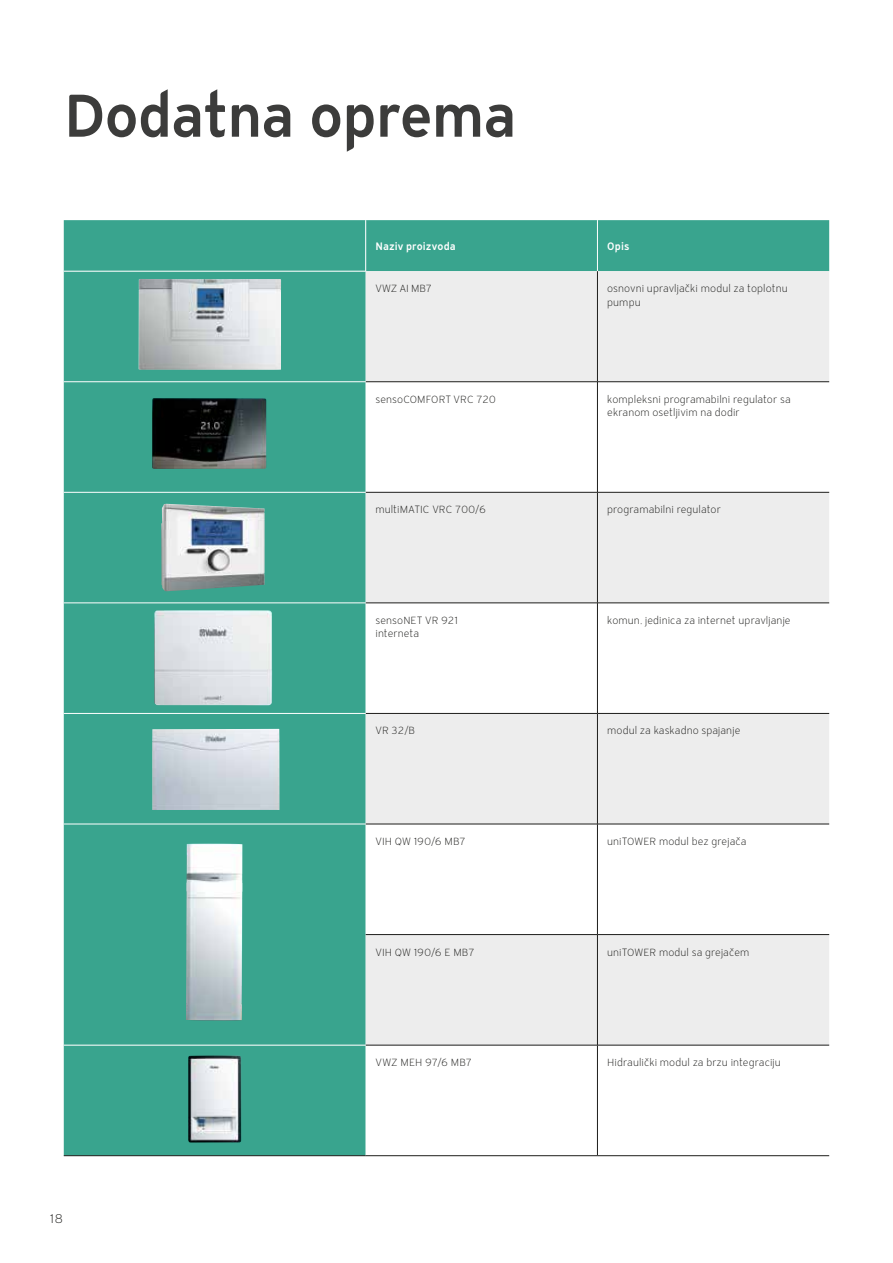
<style>
.page{position:relative;width:893px;height:1263px;background:#fff}
.page>*{position:absolute;margin:0;border:0;box-sizing:border-box;transform-origin:0 0}
.t1{font:60px "Vaillant 13 Demi TID";letter-spacing:-.025em;color:#3c3c3b}
.t2{font:12.75px "Vaillant 13 Light TID";color:#1d1d1b}
.t3{font:10.5px/13.5px "Vaillant 13 Light TID";letter-spacing:.01em;color:#1d1d1b}
.t4{font:10.5px "Vaillant 13 Demi TID";letter-spacing:.01em;color:#fff}
</style>
<div class="page">
<div style="left:64px;top:220px;width:765px;height:935px;background:#39a48e"></div>
<div style="left:64px;top:220px;width:533px;height:825px;background:#39a48e"></div>
<svg style="left:366px;top:271px;width:463px;height:774px;fill:#ededed"></svg>
<svg style="left:366px;top:382px;width:231px;height:552px"></svg>
<svg style="left:366px;top:1046px;width:463px;height:109px"></svg>
<hr style="left:365px;top:220px;width:1px;height:51px;background:#fff">
<hr style="left:597px;top:220px;width:1px;height:51px;background:#fff">
<hr style="left:597px;top:271px;width:1px;height:110px;background:#1d1d1b">
<hr style="left:366px;top:381px;width:231px;height:1px;background:#1d1d1b">
<hr style="left:597px;top:381px;width:232px;height:1px;background:#1d1d1b">
<hr style="left:597px;top:382px;width:1px;height:110px;background:#1d1d1b">
<hr style="left:366px;top:492px;width:231px;height:1px;background:#1d1d1b">
<hr style="left:597px;top:492px;width:232px;height:1px;background:#1d1d1b">
<hr style="left:597px;top:492px;width:1px;height:111px;background:#1d1d1b">
<hr style="left:366px;top:603px;width:231px;height:1px;background:#1d1d1b">
<hr style="left:597px;top:603px;width:232px;height:1px;background:#1d1d1b">
<hr style="left:597px;top:603px;width:1px;height:110px;background:#1d1d1b">
<hr style="left:366px;top:713px;width:231px;height:1px;background:#1d1d1b">
<hr style="left:597px;top:713px;width:232px;height:1px;background:#1d1d1b">
<hr style="left:597px;top:714px;width:1px;height:110px;background:#1d1d1b">
<hr style="left:366px;top:824px;width:231px;height:1px;background:#1d1d1b">
<hr style="left:597px;top:824px;width:232px;height:1px;background:#1d1d1b">
<hr style="left:597px;top:824px;width:1px;height:110px;background:#1d1d1b">
<hr style="left:366px;top:934px;width:231px;height:1px;background:#1d1d1b">
<hr style="left:597px;top:934px;width:232px;height:1px;background:#1d1d1b">
<hr style="left:597px;top:935px;width:1px;height:110px;background:#1d1d1b">
<hr style="left:597px;top:1045px;width:1px;height:110px;background:#1d1d1b">
<hr style="left:366px;top:1045px;width:231px;height:1px;background:#1d1d1b">
<hr style="left:597px;top:1045px;width:232px;height:1px;background:#1d1d1b">
<hr style="left:64px;top:1155px;width:302px;height:1px;background:#1d1d1b">
<hr style="left:366px;top:1155px;width:231px;height:1px;background:#1d1d1b">
<hr style="left:597px;top:1155px;width:232px;height:1px;background:#1d1d1b">
<hr style="left:64px;top:271px;width:302px;height:1px;background:#fff">
<hr style="left:64px;top:381px;width:302px;height:1px;background:#fff">
<hr style="left:64px;top:492px;width:302px;height:1px;background:#fff">
<hr style="left:64px;top:603px;width:302px;height:1px;background:#fff">
<hr style="left:64px;top:713px;width:302px;height:1px;background:#fff">
<hr style="left:64px;top:824px;width:302px;height:1px;background:#fff">
<hr style="left:64px;top:1045px;width:302px;height:1px;background:#fff">
<img style="left:139px;top:279px;width:142px;height:91px">
<img style="left:152px;top:398px;width:114px;height:71px">
<img style="left:161px;top:504px;width:104px;height:87px">
<img style="left:154px;top:610px;width:118px;height:95px">
<img style="left:152px;top:729px;width:127px;height:81px">
<img style="left:186px;top:844px;width:57px;height:176px">
<img style="left:188px;top:1055px;width:53px;height:87px">
<h1 class="t1" style="left:64px;top:75px;width:454px">Dodatna oprema</h1>
<p class="t4" style="left:375px;top:239px;width:82px">Naziv proizvoda</p>
<p class="t4" style="left:607px;top:239px;width:24px">Opis</p>
<p class="t3" style="left:375px;top:282px;width:58px">VWZ AI MB7</p>
<p class="t3" style="left:607px;top:282px;width:182px">osnovni upravljački modul za toplotnu pumpu</p>
<p class="t3" style="left:375px;top:392px;width:122px">sensoCOMFORT VRC 720</p>
<p class="t3" style="left:607px;top:392px;width:185px">kompleksni programabilni regulator sa ekranom osetljivim na dodir</p>
<p class="t3" style="left:375px;top:503px;width:112px">multiMATIC VRC 700/6</p>
<p class="t3" style="left:607px;top:503px;width:115px">programabilni regulator</p>
<p class="t3" style="left:375px;top:613px;width:84px">sensoNET VR 921 interneta</p>
<p class="t3" style="left:607px;top:613px;width:185px">komun. jedinica za internet upravljanje</p>
<p class="t3" style="left:375px;top:724px;width:41px">VR 32/B</p>
<p class="t3" style="left:607px;top:724px;width:135px">modul za kaskadno spajanje</p>
<p class="t3" style="left:375px;top:834px;width:92px">VIH QW 190/6 MB7</p>
<p class="t3" style="left:607px;top:834px;width:141px">uniTOWER modul bez grejača</p>
<p class="t3" style="left:375px;top:945px;width:101px">VIH QW 190/6 E MB7</p>
<p class="t3" style="left:607px;top:945px;width:144px">uniTOWER modul sa grejačem</p>
<p class="t2" style="left:50px;top:1211px;width:15px">18</p>
<p class="t3" style="left:375px;top:1055px;width:98px">VWZ MEH 97/6 MB7</p>
<p class="t3" style="left:607px;top:1055px;width:175px">Hidraulički modul za brzu integraciju</p>
</div>
